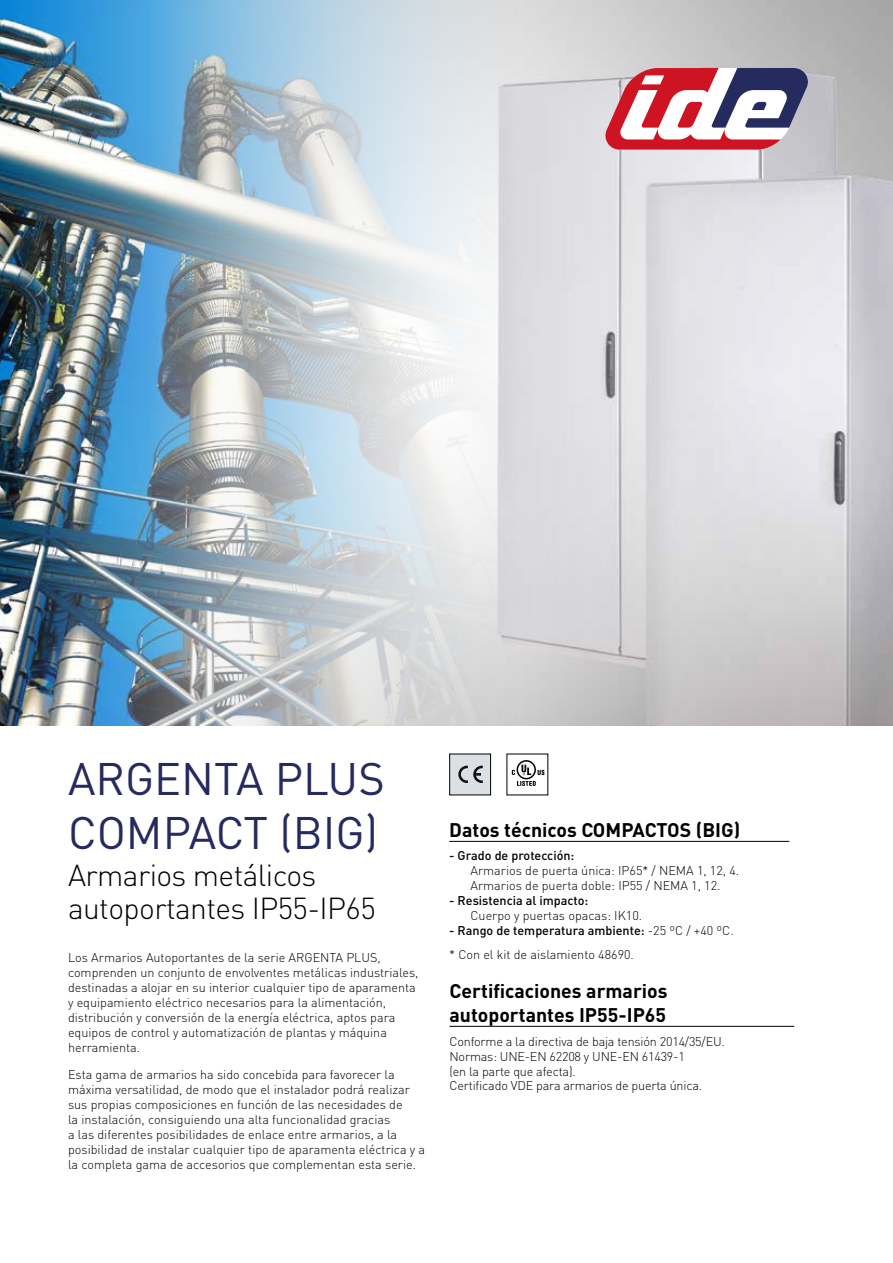
<style>
.page{position:relative;width:893px;height:1263px;background:#fff}
.page>*{position:absolute;margin:0;border:0;box-sizing:border-box;transform-origin:0 0}
.t1{font:45px/54px "DIN Pro";color:#252a5f}
.t2{font:300 30px/33px "DIN Pro";letter-spacing:-.02em;color:#000}
.t3{font:700 19.5px/23.4px "DIN Pro";color:#000}
.t4{font:300 12.6px/15px "DIN Pro";color:#000}
.t5{font:500 12.6px "DIN Pro";color:#000}
.s1{font-weight:500}
</style>
<div class="page">
<img style="left:520px;top:0;width:373px;height:725px">
<img style="left:0;top:0;width:520px;height:725px">
<svg style="left:605px;top:68px;width:203px;height:82px"></svg>
<hr style="left:449px;top:841px;width:340px;height:1px;background:#000">
<svg style="left:512px;top:760px;width:32px;height:26px"></svg>
<div style="left:450px;top:754px;width:41px;height:41px;background:#dae0e3"></div>
<div style="left:449px;top:754px;width:42px;height:41px;border:1px solid #000"></div>
<svg style="left:458px;top:766px;width:25px;height:17px"></svg>
<hr style="left:449px;top:1026px;width:345px;height:1px;background:#000">
<h1 class="t1" style="left:68px;top:749px;width:318px">ARGENTA PLUS<br>COMPACT (BIG)</h1>
<h2 class="t2" style="left:68px;top:857px;width:309px">Armarios metálicos autoportantes IP55-IP65</h2>
<p class="t4" style="left:68px;top:949px;width:352px">Los Armarios Autoportantes de la serie ARGENTA PLUS, comprenden un conjunto de envolventes metálicas industriales, destinadas a alojar en su interior cualquier tipo de aparamenta y equipamiento eléctrico necesarios para la alimentación, distribución y conversión de la energía eléctrica, aptos para equipos de control y automatización de plantas y máquina herramienta.</p>
<p class="t4" style="left:68px;top:1067px;width:359px">Esta gama de armarios ha sido concebida para favorecer la máxima versatilidad, de modo que el instalador podrá realizar sus propias composiciones en función de las necesidades de<br>la instalación, consiguiendo una alta funcionalidad gracias<br>a las diferentes posibilidades de enlace entre armarios, a la posibilidad de instalar cualquier tipo de aparamenta eléctrica y a la completa gama de accesorios que complementan esta serie.</p>
<h3 class="t3" style="left:449px;top:817px;width:292px">Datos técnicos COMPACTOS (BIG)</h3>
<p class="t5" style="left:449px;top:847px;width:127px">- Grado de protección:</p>
<p class="t4" style="left:470px;top:863px;width:270px">Armarios de puerta única: IP65* / NEMA 1, 12, 4.<br>Armarios de puerta doble: IP55 / NEMA 1, 12.</p>
<p class="t5" style="left:449px;top:892px;width:141px">- Resistencia al impacto:</p>
<p class="t4" style="left:470px;top:908px;width:173px">Cuerpo y puertas opacas: IK10.</p>
<p class="t4" style="left:449px;top:918px;width:286px;line-height:23.5px"><span class="s1">- Rango de temperatura ambiente:</span> -25 ºC / +40 ºC. * Con el kit de aislamiento 48690.</p>
<h3 class="t3" style="left:449px;top:979px;width:220px">Certificaciones armarios autoportantes IP55-IP65</h3>
<p class="t4" style="left:449px;top:1034px;width:277px;line-height:14.4px">Conforme a la directiva de baja tensión 2014/35/EU.<br>Normas: UNE-EN 62208 y UNE-EN 61439-1<br>(en la parte que afecta).<br>Certificado VDE para armarios de puerta única.</p>
</div>
